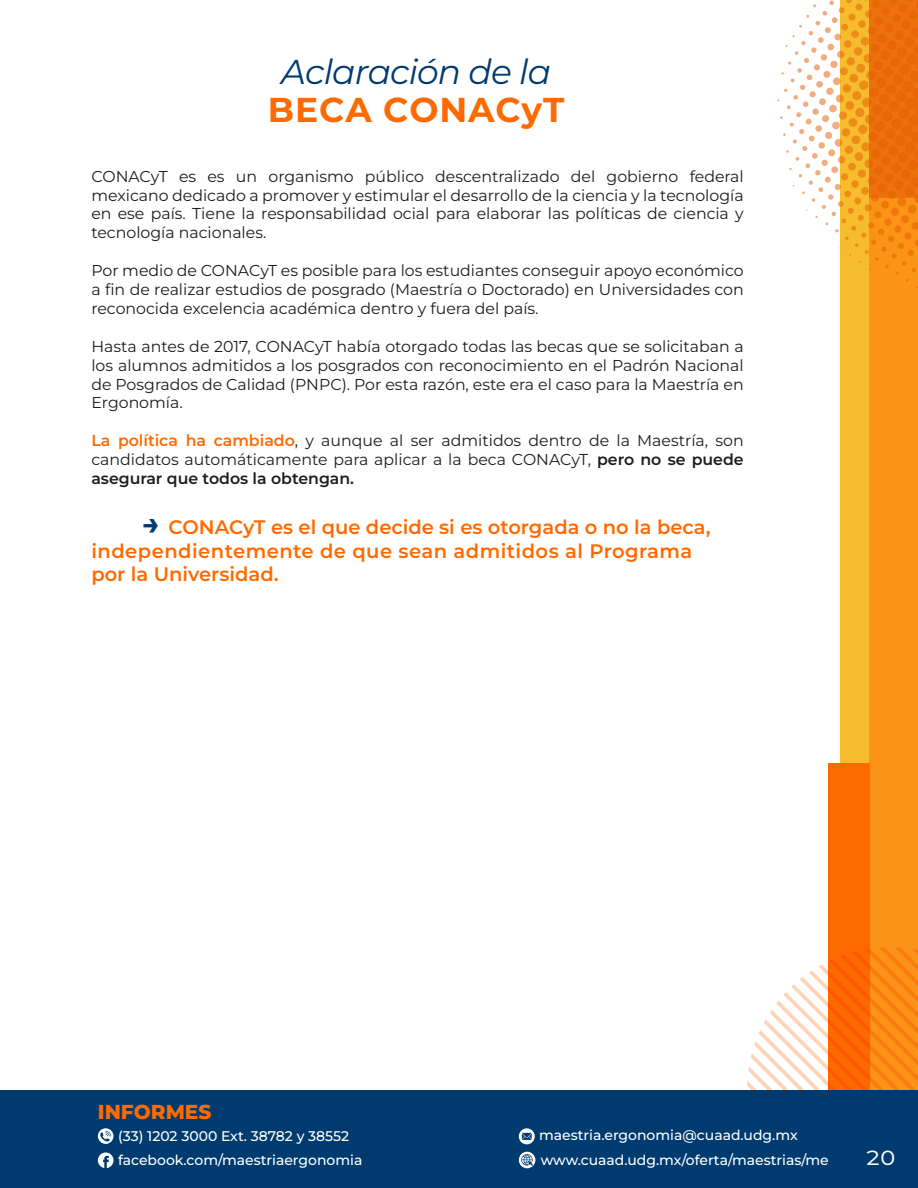
<style>
.page{position:relative;width:918px;height:1188px;background:#fff}
.page>*{position:absolute;margin:0;border:0;box-sizing:border-box;transform-origin:0 0}
.t1{font:italic 34.5px "Montserrat";letter-spacing:-.025em;color:#003b70}
.t2{font:700 34.5px "Montserrat";letter-spacing:.025em;color:#ff6a00}
.t3{font:34.5px "Montserrat";color:#fff}
.t4{font:800 20.1px "Montserrat";color:#ff6a00}
.t5{font:600 19.5px/23.4px "Montserrat";color:#ff6a00}
.t6{font:15.75px/18.9px "Montserrat";color:#1d1d1b;text-align:justify}
.t7{font:500 13.95px "Montserrat";color:#fff}
.s1{font-weight:600;color:#ff6a00}
.s2{font-weight:600}
.s3{font-weight:700;font-size:30px;color:#003b70}
</style>
<div class="page">
<div style="left:840px;top:0;width:29px;height:1166px;background:#f6bc2d"></div>
<div style="left:869px;top:0;width:49px;height:1169px;background:#fa9316"></div>
<svg style="left:777px;top:0;width:141px;height:288px"></svg>
<div style="left:828px;top:763px;width:41px;height:328px;background:#ff6a00"></div>
<svg style="left:747px;top:947px;width:171px;height:144px"></svg>
<div style="left:0;top:1091px;width:918px;height:97px;background:#003b70"></div>
<svg style="left:519px;top:1128px;width:16px;height:16px"></svg>
<svg style="left:519px;top:1152px;width:16px;height:16px"></svg>
<svg style="left:98px;top:1128px;width:15px;height:16px"></svg>
<svg style="left:98px;top:1152px;width:16px;height:16px"></svg>
<h1 class="t1" style="left:281px;top:49px;width:271px">Aclaración de la</h1>
<h1 class="t2" style="left:268px;top:87px;width:298px">BECA CONACyT</h1>
<p class="t6" style="left:91px;top:166px;width:654px">CONACyT es es un organismo público descentralizado del gobierno federal mexicano dedicado a promover y estimular el desarrollo de la ciencia y la tecnología en ese país. Tiene la responsabilidad ocial para elaborar las políticas de ciencia y tecnología nacionales.</p>
<p class="t6" style="left:91px;top:261px;width:654px">Por medio de CONACyT es posible para los estudiantes conseguir apoyo económico a fin de realizar estudios de posgrado (Maestría o Doctorado) en Universidades con reconocida excelencia académica dentro y fuera del país.</p>
<p class="t6" style="left:91px;top:336px;width:654px">Hasta antes de 2017, CONACyT había otorgado todas las becas que se solicitaban a los alumnos admitidos a los posgrados con reconocimiento en el Padrón Nacional de Posgrados de Calidad (PNPC). Por esta razón, este era el caso para la Maestría en Ergonomía.</p>
<p class="t6" style="left:91px;top:431px;width:654px"><span class="s1">La política ha cambiado</span>, y aunque al ser admitidos dentro de la Maestría, son candidatos automáticamente para aplicar a la beca CONACyT, <span class="s2">pero no se puede asegurar que todos la obtengan.</span></p>
<p class="t5" style="left:91px;top:515px;width:621px;text-indent:51px"><span class="s3">→</span> CONACyT es el que decide si es otorgada o no la beca, independientemente de que sean admitidos al Programa por la Universidad.</p>
<p class="t4" style="left:98px;top:1099px;width:115px">INFORMES</p>
<p class="t7" style="left:118px;top:1126px;width:233px">(33) 1202 3000 Ext. 38782 y 38552</p>
<p class="t7" style="left:539px;top:1126px;width:260px">maestria.ergonomia@cuaad.udg.mx</p>
<p class="t7" style="left:118px;top:1151px;width:246px">facebook.com/maestriaergonomia</p>
<p class="t7" style="left:541px;top:1150px;width:289px">www.cuaad.udg.mx/oferta/maestrias/me</p>
<h1 class="t3" style="left:866px;top:1129px;width:31px">20</h1>
</div>
